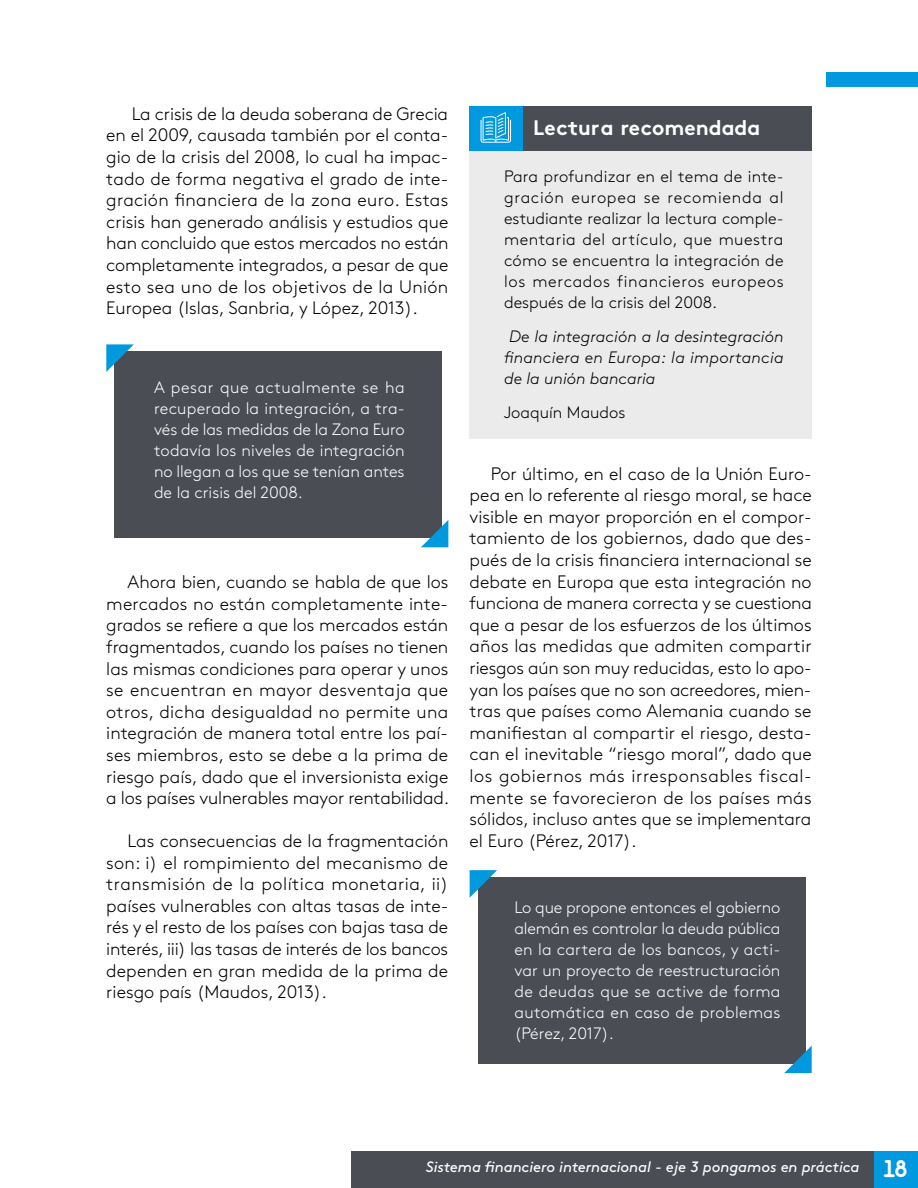
<style>
.page{position:relative;width:918px;height:1188px;background:#fff}
.page>*{position:absolute;margin:0;border:0;box-sizing:border-box;transform-origin:0 0}
.t1{font:700 21px "Brown Std";color:#fff}
.t2{font:300 18px/21.6px "Brown Std";color:#000;text-align:justify}
.t3{font:300 16.5px/21px "Brown Std";color:#fff;text-align:justify}
.t4{font:300 16.5px/21px "Brown Std";color:#000;text-align:justify}
.t5{font:italic 300 16.5px/21px "Brown Std";letter-spacing:.01em;color:#000;text-align:justify}
.t6{font:italic 15px "Brown Std";letter-spacing:-.005em;color:#fff}
.s1{font-family:"Areandina Voz";font-style:normal;font-size:24px}
</style>
<div class="page">
<div style="left:826px;top:72px;width:92px;height:15px;background:#0099df"></div>
<div style="left:873px;top:1151px;width:45px;height:37px;background:#0099df"></div>
<div style="left:351px;top:1151px;width:522px;height:37px;background:#4a4d54"></div>
<div style="left:478px;top:877px;width:328px;height:186px;background:#4a4d54"></div>
<svg style="left:784px;top:1046px;width:28px;height:27px"></svg>
<svg style="left:470px;top:870px;width:27px;height:28px"></svg>
<div style="left:470px;top:151px;width:342px;height:288px;background:#ebebeb"></div>
<div style="left:523px;top:106px;width:289px;height:45px;background:#4a4d54"></div>
<div style="left:470px;top:106px;width:53px;height:45px;background:#0099df"></div>
<svg style="left:481px;top:112px;width:30px;height:31px"></svg>
<div style="left:114px;top:351px;width:328px;height:186px;background:#4a4d54"></div>
<svg style="left:421px;top:520px;width:27px;height:27px"></svg>
<svg style="left:106px;top:344px;width:28px;height:28px"></svg>
<p class="t2" style="left:106px;top:103px;width:344px;text-indent:26px">La crisis de la deuda soberana de Grecia en el 2009, causada también por el conta&shy;gio de la crisis del 2008, lo cual ha impac&shy;tado de forma negativa el grado de inte&shy;gración financiera de la zona euro. Estas crisis han generado análisis y estudios que han concluido que estos mercados no están completamente integrados, a pesar de que esto sea uno de los objetivos de la Unión Europea (Islas, Sanbria, y López, 2013).</p>
<p class="t3" style="left:154px;top:377px;width:252px">A pesar que actualmente se ha recuperado la integración, a tra&shy;vés de las medidas de la Zona Euro todavía los niveles de integración no llegan a los que se tenían antes de la crisis del 2008.</p>
<p class="t2" style="left:106px;top:571px;width:344px;text-indent:21px">Ahora bien, cuando se habla de que los mercados no están completamente inte&shy;grados se refiere a que los mercados están fragmentados, cuando los países no tienen las mismas condiciones para operar y unos se encuentran en mayor desventaja que otros, dicha desigualdad no permite una integración de manera total entre los paí&shy;ses miembros, esto se debe a la prima de riesgo país, dado que el inversionista exige a los países vulnerables mayor rentabilidad.</p>
<p class="t2" style="left:106px;top:830px;width:344px;text-indent:21px">Las consecuencias de la fragmentación son: i) el rompimiento del mecanismo de transmisión de la política monetaria, ii) países vulnerables con altas tasas de inte&shy;rés y el resto de los países con bajas tasa de interés, iii) las tasas de interés de los bancos dependen en gran medida de la prima de riesgo país (Maudos, 2013).</p>
<p class="t1" style="left:533px;top:115px;width:229px">Lectura recomendada</p>
<p class="t4" style="left:504px;top:167px;width:281px">Para profundizar en el tema de inte&shy;gración europea se recomienda al estudiante realizar la lectura comple&shy;mentaria del artículo, que muestra cómo se encuentra la integración de los mercados financieros europeos después de la crisis del 2008.</p>
<p class="t5" style="left:504px;top:326px;width:281px">De la integración a la desintegración financiera en Europa: la importancia de la unión bancaria</p>
<p class="t4" style="left:504px;top:402px;width:123px">Joaquín Maudos</p>
<p class="t2" style="left:470px;top:463px;width:344px;text-indent:21px">Por último, en el caso de la Unión Euro&shy;pea en lo referente al riesgo moral, se hace visible en mayor proporción en el compor&shy;tamiento de los gobiernos, dado que des&shy;pués de la crisis financiera internacional se debate en Europa que esta integración no funciona de manera correcta y se cuestiona que a pesar de los esfuerzos de los últimos años las medidas que admiten compartir riesgos aún son muy reducidas, esto lo apo&shy;yan los países que no son acreedores, mien&shy;tras que países como Alemania cuando se manifiestan al compartir el riesgo, desta&shy;can el inevitable “riesgo moral”, dado que los gobiernos más irresponsables fiscal&shy;mente se favorecieron de los países más sólidos, incluso antes que se implementara el Euro (Pérez, 2017).</p>
<p class="t3" style="left:514px;top:897px;width:268px">Lo que propone entonces el gobierno alemán es controlar la deuda pública en la cartera de los bancos, y acti&shy;var un proyecto de reestructuración de deudas que se active de forma automática en caso de problemas (Pérez, 2017).</p>
<p class="t6" style="left:426px;top:1158px;width:482px">Sistema financiero internacional - eje 3 pongamos en práctica <span class="s1">18</span></p>
</div>
